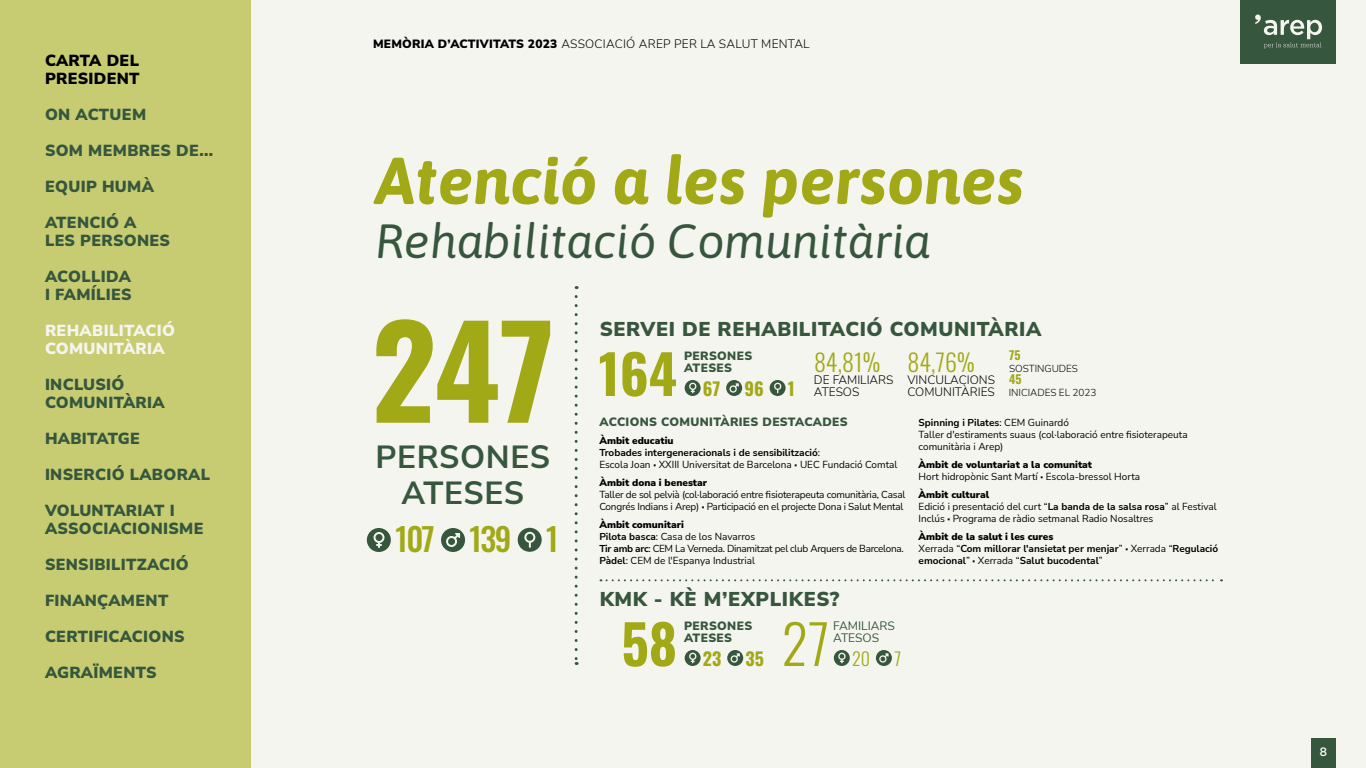
<style>
.page{position:relative;width:1366px;height:768px;background:#f5f5f0}
.page>*{position:absolute;margin:0;border:0;box-sizing:border-box;transform-origin:0 0}
.t1{font:700 126px "Oswald";color:#a1a916}
.t2{font:italic 700 66px "Asap";color:#a1a916}
.t3{font:700 54px "Oswald";color:#a1a916}
.t4{font:300 54px "Oswald";color:#a1a916}
.t5{font:italic 48px "Asap";color:#36573d}
.t6{font:700 32px/36px "Nunito Sans";letter-spacing:.02em;color:#36573d;text-align:center}
.t7{font:500 32px "Oswald";letter-spacing:-.05em;color:#a1a916}
.t8{font:300 24px "Oswald";color:#a1a916}
.t9{font:900 20px "Nunito Sans";letter-spacing:.03em;color:#36573d}
.t10{font:700 18px "Oswald";color:#a1a916}
.t11{font:300 18px "Oswald";color:#a1a916}
.t12{font:900 16px/18px "Nunito Sans";letter-spacing:.02em;color:#36573d}
.t13{font:900 16px/18px "Nunito Sans";letter-spacing:.02em;color:#f5f5f0}
.t14{font:900 16px/18px "Nunito Sans";letter-spacing:.02em;color:#000}
.t15{font:900 12px/12px "Nunito Sans";letter-spacing:.03em;color:#36573d}
.t16{font:300 12px "Nunito Sans";letter-spacing:.02em;color:#000}
.t17{font:300 12px/12px "Nunito Sans";color:#000}
.t18{font:12px/12px "Nunito Sans";color:#36573d}
.t19{font:700 12px/24px "Oswald";color:#a1a916}
.t20{font:700 12px "Nunito Sans";color:#f5f5f0}
.t21{font:10px/12px "Nunito Sans";color:#000}
.t22{font:10px/12px "Nunito Sans";letter-spacing:-.03em;color:#000}
.t23{font:10px/12px "Nunito Sans";letter-spacing:-.02em;color:#000}
.t24{font:700 10px/12px "Nunito Sans";color:#000}
.t25{font:300 10px "Nunito Sans";color:#000}
.t26{font:900 10px "Nunito Sans";color:#000}
.s1{font-weight:900}
.s2{font-weight:700}
.s3{font-weight:400}
</style>
<div class="page">
<div style="left:0;top:0;width:250px;height:768px;background:#c7cc73"></div>
<div style="left:1241px;top:0;width:95px;height:64px;background:#36573d"></div>
<svg style="left:1255px;top:15px;width:67px;height:33px"></svg>
<div style="left:1311px;top:738px;width:25px;height:30px;background:#36573d"></div>
<svg style="left:575px;top:297px;width:3px;height:368px"></svg>
<svg style="left:607px;top:579px;width:615px;height:2px"></svg>
<svg style="left:367px;top:528px;width:24px;height:24px"></svg>
<svg style="left:441px;top:528px;width:24px;height:24px"></svg>
<svg style="left:518px;top:528px;width:24px;height:24px"></svg>
<svg style="left:834px;top:650px;width:16px;height:16px"></svg>
<svg style="left:876px;top:650px;width:16px;height:16px"></svg>
<svg style="left:685px;top:380px;width:16px;height:16px"></svg>
<svg style="left:726px;top:380px;width:16px;height:16px"></svg>
<svg style="left:770px;top:380px;width:16px;height:16px"></svg>
<svg style="left:685px;top:650px;width:16px;height:16px"></svg>
<svg style="left:727px;top:650px;width:16px;height:16px"></svg>
<h3 class="t14" style="left:45px;top:51px;width:96px">CARTA DEL<br>PRESIDENT</h3>
<h3 class="t12" style="left:45px;top:105px;width:103px">ON ACTUEM</h3>
<h3 class="t12" style="left:45px;top:141px;width:170px">SOM MEMBRES DE...</h3>
<h3 class="t12" style="left:45px;top:177px;width:110px">EQUIP HUMÀ</h3>
<h3 class="t12" style="left:45px;top:213px;width:126px">ATENCIÓ A<br>LES PERSONES</h3>
<h3 class="t12" style="left:45px;top:267px;width:88px">ACOLLIDA<br>I FAMÍLIES</h3>
<h3 class="t13" style="left:45px;top:321px;width:132px">REHABILITACIÓ<br>COMUNITÀRIA</h3>
<h3 class="t12" style="left:45px;top:375px;width:121px">INCLUSIÓ<br>COMUNITÀRIA</h3>
<h3 class="t12" style="left:45px;top:429px;width:96px">HABITATGE</h3>
<h3 class="t12" style="left:45px;top:465px;width:167px">INSERCIÓ LABORAL</h3>
<h3 class="t12" style="left:45px;top:501px;width:160px">VOLUNTARIAT I<br>ASSOCIACIONISME</h3>
<h3 class="t12" style="left:45px;top:555px;width:145px">SENSIBILITZACIÓ</h3>
<h3 class="t12" style="left:45px;top:591px;width:125px">FINANÇAMENT</h3>
<h3 class="t12" style="left:45px;top:627px;width:141px">CERTIFICACIONS</h3>
<h3 class="t12" style="left:45px;top:663px;width:113px">AGRAÏMENTS</h3>
<p class="t16" style="left:373px;top:36px;width:438px"><span class="s1">MEMÒRIA D’ACTIVITATS 2023</span> ASSOCIACIÓ AREP PER LA SALUT MENTAL</p>
<h2 class="t2" style="left:375px;top:135px;width:650px">Atenció a les persones</h2>
<h3 class="t5" style="left:375px;top:208px;width:557px">Rehabilitació Comunitària</h3>
<h1 class="t1" style="left:371px;top:259px;width:185px">247</h1>
<h3 class="t6" style="left:376px;top:438px;width:176px">PERSONES<br>ATESES</h3>
<h3 class="t7" style="left:395px;top:510px;width:165px">107 139 1</h3>
<h3 class="t9" style="left:600px;top:315px;width:443px">SERVEI DE REHABILITACIÓ COMUNITÀRIA</h3>
<p class="t15" style="left:684px;top:349px;width:70px">PERSONES<br>ATESES</p>
<h3 class="t3" style="left:599px;top:326px;width:80px">164</h3>
<h3 class="t10" style="left:703px;top:373px;width:19px">67</h3>
<h3 class="t10" style="left:744px;top:373px;width:21px">96</h3>
<h3 class="t10" style="left:788px;top:373px;width:9px">1</h3>
<h3 class="t8" style="left:814px;top:341px;width:162px">84,81% 84,76%</h3>
<p class="t17" style="left:814px;top:373px;width:81px">DE FAMILIARS<br>ATESOS</p>
<p class="t17" style="left:907px;top:373px;width:89px">VINCULACIONS<br>COMUNITÀRIES</p>
<p class="t19" style="left:1009px;top:342px;width:14px">75<br>45</p>
<p class="t25" style="left:1009px;top:362px;width:70px">SOSTINGUDES</p>
<p class="t25" style="left:1009px;top:386px;width:89px">INICIADES EL 2023</p>
<p class="t15" style="left:599px;top:415px;width:250px">ACCIONS COMUNITÀRIES DESTACADES</p>
<p class="t21" style="left:599px;top:434px;width:300px"><span class="s1">Àmbit educatiu<br></span><span class="s2">Trobades intergeneracionals i de sensibilització</span>:<br>Escola Joan <span class="s1">·</span> XXIII Universitat de Barcelona <span class="s1">·</span> UEC Fundació Comtal</p>
<p class="t26" style="left:599px;top:475px;width:109px">Àmbit dona i benestar</p>
<p class="t23" style="left:599px;top:488px;width:308px">Taller de sol pelvià (col·laboració entre fisioterapeuta comunitària, Casal<br>Congrés Indians i Arep) <span class="s1">·</span> Participació en el projecte Dona i Salut Mental</p>
<p class="t22" style="left:599px;top:518px;width:306px"><span class="s1">Àmbit comunitari<br></span><span class="s2">Pilota basca</span>: Casa de los Navarros<br><span class="s2">Tir amb arc</span>: CEM La Verneda. Dinamitzat pel club Arquers de Barcelona.<br><span class="s2">Pàdel</span>: CEM de l'Espanya Industrial</p>
<h3 class="t9" style="left:600px;top:585px;width:241px">KMK - KÈ M’EXPLIKES?</h3>
<h3 class="t3" style="left:621px;top:596px;width:57px">58</h3>
<p class="t15" style="left:684px;top:619px;width:70px">PERSONES<br>ATESES</p>
<h3 class="t10" style="left:703px;top:643px;width:20px">23</h3>
<h3 class="t10" style="left:745px;top:643px;width:20px">35</h3>
<p class="t18" style="left:833px;top:619px;width:63px">FAMILIARS<br>ATESOS</p>
<h3 class="t4" style="left:782px;top:596px;width:49px">27</h3>
<h3 class="t11" style="left:852px;top:643px;width:20px">20</h3>
<h3 class="t11" style="left:894px;top:643px;width:9px">7</h3>
<p class="t21" style="left:919px;top:416px;width:270px"><span class="s2">Spinning i Pilates</span>: CEM Guinardó<br>Taller d'estiraments suaus (col·laboració entre fisioterapeuta comunitària i Arep)</p>
<p class="t21" style="left:919px;top:458px;width:223px"><span class="s1">Àmbit de voluntariat a la comunitat<br></span>Hort hidropònic Sant Martí <span class="s1">·</span> Escola-bressol Horta</p>
<p class="t21" style="left:919px;top:488px;width:300px"><span class="s1">Àmbit cultural<br></span>Edició i presentació del curt “<span class="s2">La banda de la salsa rosa</span>” al Festival<br>Inclús <span class="s1">·</span> Programa de ràdio setmanal Radio Nosaltres</p>
<p class="t24" style="left:919px;top:530px;width:301px"><span class="s1">Àmbit de la salut i les cures<br></span><span class="s3">Xerrada “</span>Com millorar l'ansietat per menjar<span class="s3">”</span> <span class="s1">·</span> <span class="s3">Xerrada “</span>Regulació emocional<span class="s3">”</span> <span class="s1">·</span> <span class="s3">Xerrada “</span>Salut bucodental<span class="s3">”</span></p>
<p class="t20" style="left:1320px;top:743px;width:9px">8</p>
</div>
